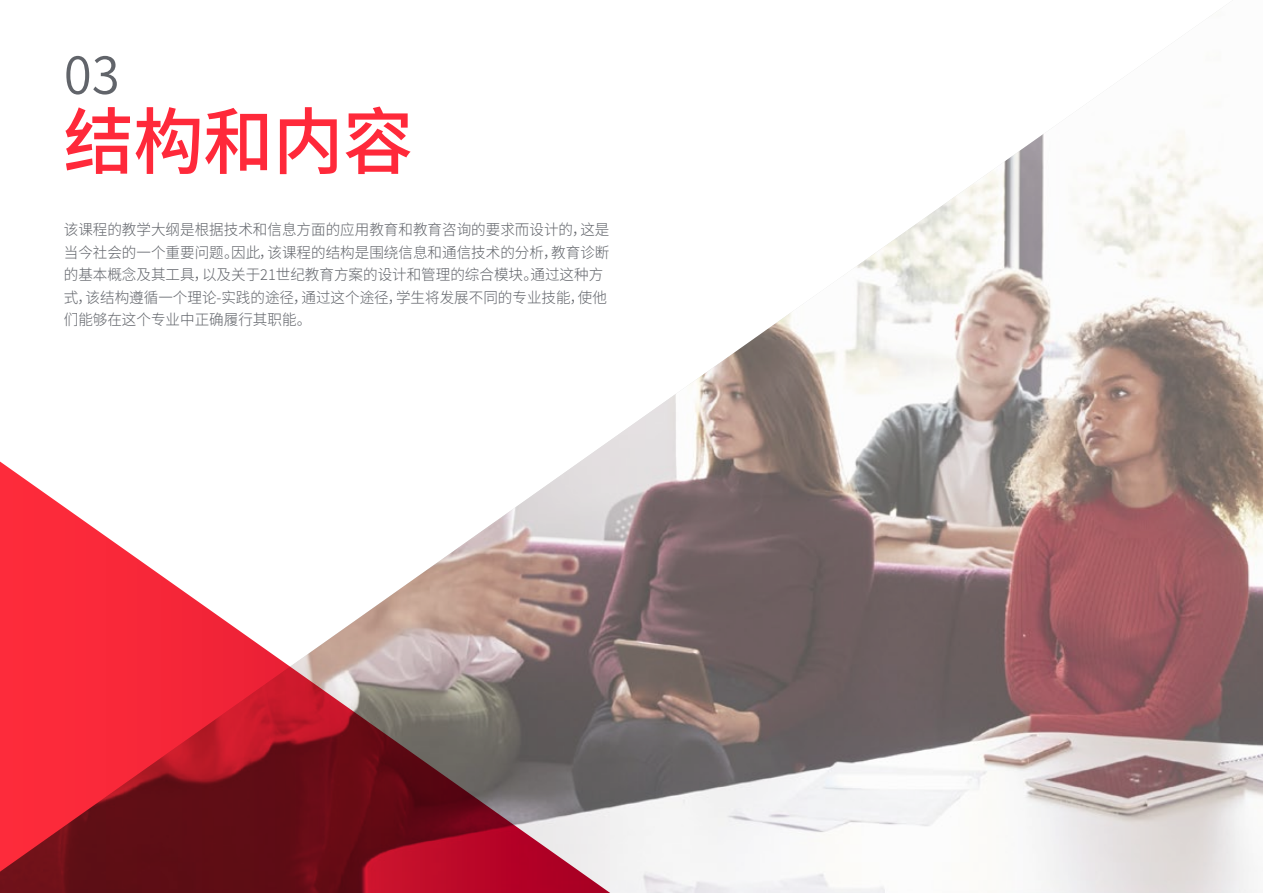
<style>
.page{position:relative;width:1263px;height:893px;background:#fff}
.page>*{position:absolute;margin:0;border:0;box-sizing:border-box;transform-origin:0 0}
.t1{font:500 72px "Source Han Sans CN";color:#ff293a}
.t2{font:52.5px "Source Han Sans CN";color:#61646a}
.t3{font:300 15px/22.5px "Source Han Sans CN";color:#61646a}
</style>
<div class="page">
<img style="left:602px;top:12px;width:661px;height:881px">
<svg style="left:0;top:446px;width:640px;height:447px"></svg>
<h2 class="t2" style="left:64px;top:45px;width:57px">03</h2>
<h1 class="t1" style="left:64px;top:101px;width:351px">结构和内容</h1>
<p class="t3" style="left:64px;top:219px;width:547px">该课程的教学大纲是根据技术和信息方面的应用教育和教育咨询的要求而设计的，这是当今社会的一个重要问题。因此，该课程的结构是围绕信息和通信技术的分析，教育诊断的基本概念及其工具，以及关于21世纪教育方案的设计和管理的综合模块。通过这种方式，该结构遵循一个理论-实践的途径，通过这个途径，学生将发展不同的专业技能，使他们能够在这个专业中正确履行其职能。</p>
</div>
